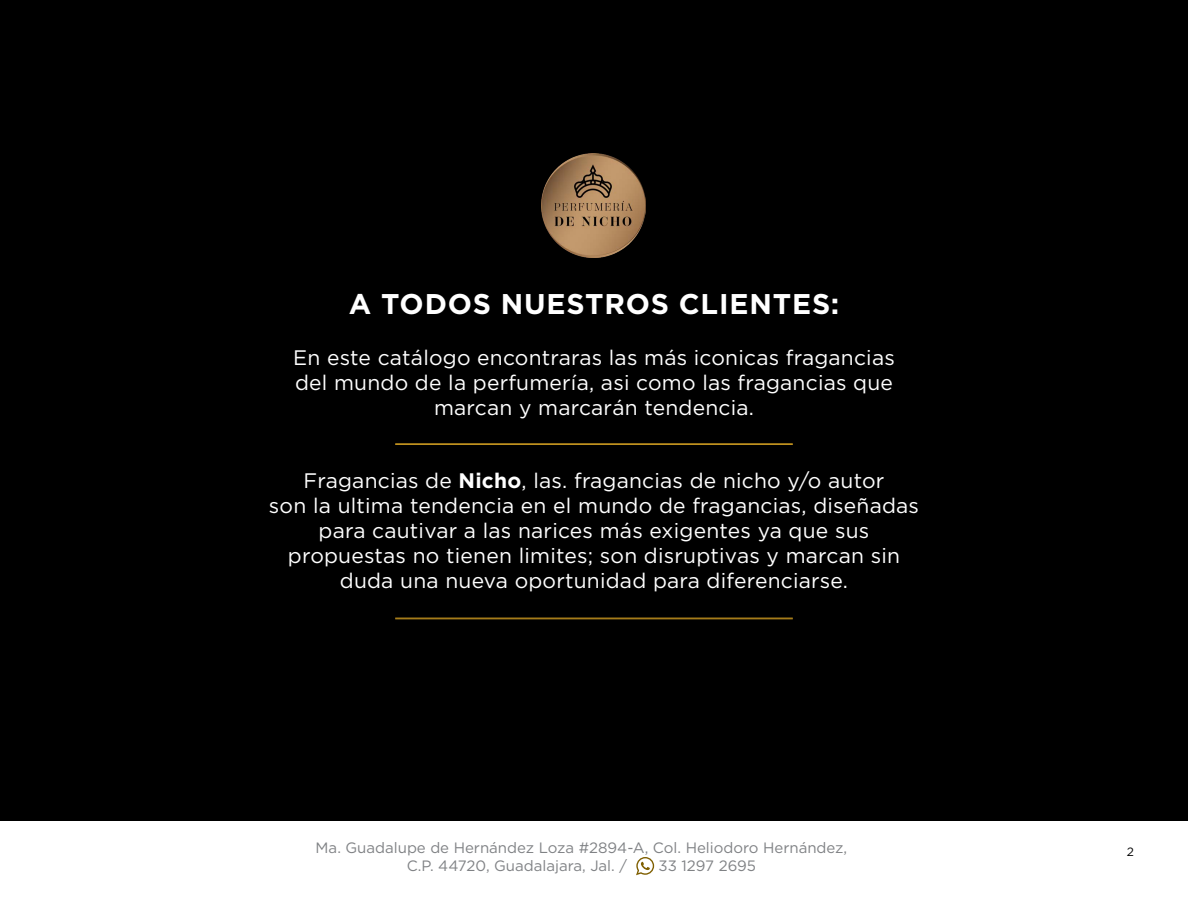
<style>
.page{position:relative;width:1188px;height:918px;background:#fff}
.page>*{position:absolute;margin:0;border:0;box-sizing:border-box;transform-origin:0 0}
.t1{font:700 28.5px "Gotham Pro";letter-spacing:.03em;color:#fff}
.t2{font:21px/25.2px "Gotham Pro";letter-spacing:.01em;color:#fff;text-align:center}
.t3{font:15px "Gotham";color:#808285}
.t4{font:12px "Gotham";color:#000}
.s1{font-weight:700}
</style>
<div class="page">
<svg style="left:636px;top:857px;width:18px;height:18px"></svg>
<div style="left:0;top:0;width:1188px;height:821px;background:#000"></div>
<hr style="left:395px;top:443px;width:398px;height:1px;background:#c0911f">
<hr style="left:395px;top:444px;width:398px;height:1px;background:#c0911f">
<hr style="left:395px;top:618px;width:398px;height:1px;background:#c0911f">
<hr style="left:395px;top:619px;width:398px;height:1px;background:#c0911f">
<img style="left:541px;top:153px;width:104px;height:104px">
<h1 class="t1" style="left:349px;top:288px;width:492px">A TODOS NUESTROS CLIENTES:</h1>
<p class="t2" style="left:293px;top:345px;width:603px">En este catálogo encontraras las más iconicas fragancias del mundo de la perfumería, asi como las fragancias que marcan y marcarán tendencia.</p>
<p class="t2" style="left:269px;top:467px;width:652px">Fragancias de <span class="s1">Nicho</span>, las. fragancias de nicho y/o autor<br>son la ultima tendencia en el mundo de fragancias, diseñadas para cautivar a las narices más exigentes ya que sus propuestas no tienen limites; son disruptivas y marcan sin duda una nueva oportunidad para diferenciarse.</p>
<p class="t3" style="left:316px;top:838px;width:533px">Ma. Guadalupe de Hernández Loza #2894-A, Col. Heliodoro Hernández,</p>
<p class="t4" style="left:1127px;top:844px;width:9px">2</p>
<p class="t3" style="left:407px;top:856px;width:222px">C.P. 44720, Guadalajara, Jal. /</p>
<p class="t3" style="left:659px;top:856px;width:99px">33 1297 2695</p>
</div>
